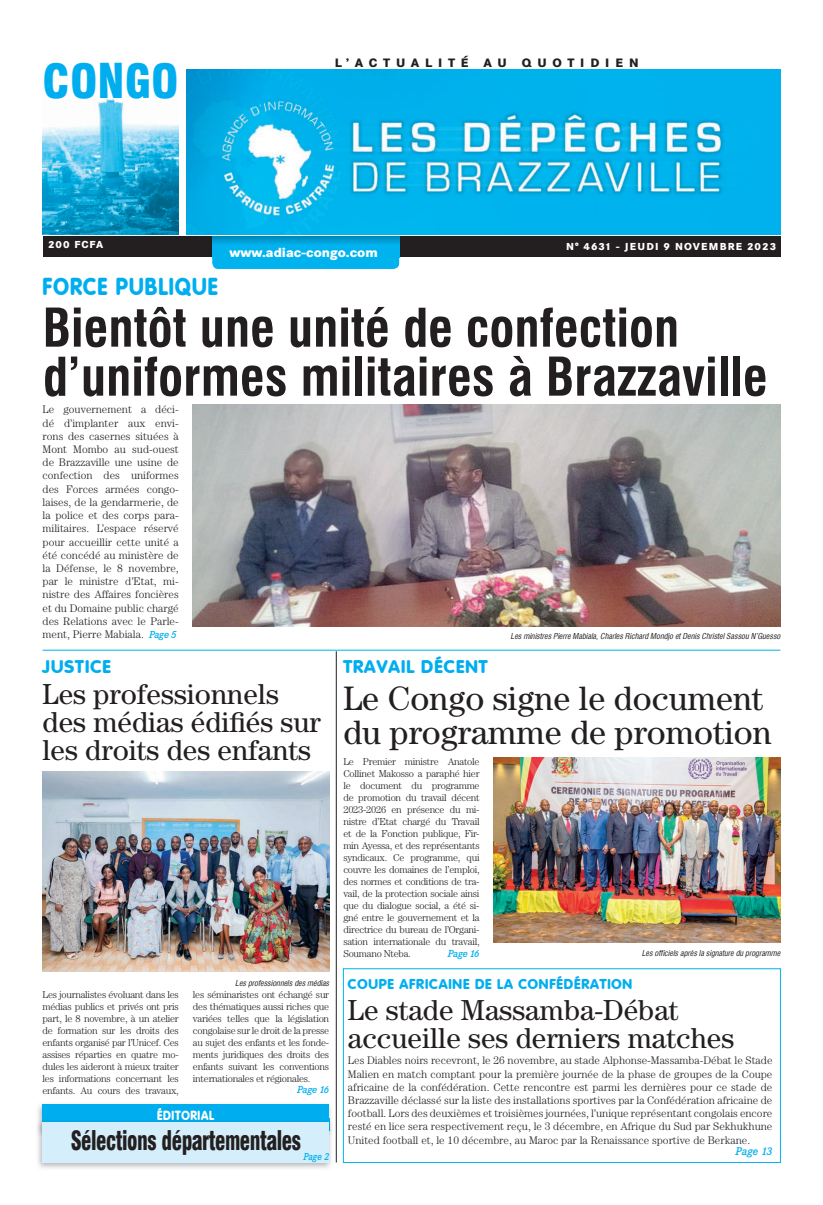
<style>
.page{position:relative;width:823px;height:1205px;background:#fff}
.page>*{position:absolute;margin:0;border:0;box-sizing:border-box;transform-origin:0 0}
.t1{font:700 52px/49px "Corporate Condensed";color:#231f20}
.t2{font:900 46px "Corporate Condensed";color:#00aeef}
.t3{font:34px/34px "Century";color:#231f20}
.t4{font:29px/28px "Century";color:#231f20}
.t5{font:900 26px "Corporate Condensed";letter-spacing:-.025em;color:#231f20;scale:.8 1}
.t6{font:800 24px "Corporate Rounded";letter-spacing:.06em;color:#00aeef;scale:.89 1}
.t7{font:800 18px "Corporate Rounded";letter-spacing:.06em;color:#00aeef}
.t8{font:800 14px "Corporate Rounded";letter-spacing:.06em;color:#00aeef}
.t9{font:800 13px "Corporate SBQ";color:#fff}
.t10{font:800 13px "Corporate Rounded";letter-spacing:.06em;color:#fff;scale:.89 1}
.t11{font:800 12px "Corporate SBQ";letter-spacing:.485em;color:#231f20}
.t12{font:300 11px/13.2px "Century";color:#231f20;text-align:justify}
.t13{font:italic 500 11px "Corporate EBQ";color:#00aeef}
.t14{font:300 10px/12px "Century";letter-spacing:-.025em;color:#231f20;text-align:justify}
.t15{font:800 10px "Corporate SBQ";letter-spacing:.1em;color:#fff}
.t16{font:italic 500 10px "Corporate EBQ";letter-spacing:-.025em;color:#00aeef}
.t17{font:italic 500 10px "Corporate EBQ";letter-spacing:-.025em;color:#00aeef;scale:.89 1}
.t18{font:italic 8px "Corporate Condensed";color:#231f20}
.s1{font-family:"Corporate EBQ";font-weight:500;font-style:italic;font-size:10px;color:#00aeef}
</style>
<div class="page">
<div style="left:342px;top:968px;width:438px;height:195px;border:1px solid #00b3ef"></div>
<img style="left:43px;top:98px;width:136px;height:137px">
<img style="left:186px;top:69px;width:594px;height:166px">
<div style="left:43px;top:236px;width:737px;height:21px;background:#231f20"></div>
<div style="left:212px;top:257px;width:187px;height:12px;background:#00b3ef"></div>
<svg style="left:212px;top:236px;width:187px;height:21px;background:#00a8e1"></svg>
<img style="left:38px;top:1104px;width:293px;height:64px">
<div style="left:43px;top:1105px;width:286px;height:25px;background:#00aeef"></div>
<img style="left:37px;top:1118px;width:295px;height:20px">
<img style="left:43px;top:1118px;width:286px;height:3px">
<div style="left:43px;top:1121px;width:286px;height:41px;background:#d4effb"></div>
<hr style="left:43px;top:650px;width:737px;height:1px;background:#00b3ef">
<img style="left:193px;top:405px;width:587px;height:221px">
<img style="left:493px;top:757px;width:287px;height:186px">
<img style="left:43px;top:772px;width:286px;height:200px">
<hr style="left:335px;top:651px;width:1px;height:511px;background:#231f20">
<h2 class="t2" style="left:43px;top:54px;width:137px">CONGO</h2>
<p class="t11" style="left:334px;top:55px;width:305px">L’ACTUALITÉ AU QUOTIDIEN</p>
<p class="t15" style="left:48px;top:238px;width:57px">200 FCFA</p>
<p class="t15" style="left:565px;top:240px;width:211px">N° 4631 - JEUDI 9 NOVEMBRE 2023</p>
<p class="t9" style="left:229px;top:245px;width:150px">www.adiac-congo.com</p>
<h3 class="t6" style="left:43px;top:272px;width:198px">FORCE PUBLIQUE</h3>
<h1 class="t1" style="left:43px;top:303px;width:726px">Bientôt une unité de confection d’uniformes militaires à Brazzaville</h1>
<p class="t12" style="left:43px;top:403px;width:138px">Le gouvernement a déci&shy;dé d’implanter aux envi&shy;rons des casernes situées à Mont Mombo au sud-ouest de Brazzaville une usine de confection des uniformes des Forces armées congo&shy;laises, de la gendarmerie, de la police et des corps para&shy;militaires. L’espace réservé pour accueillir cette unité a été concédé au ministère de la Défense, le 8 novembre, par le ministre d’Etat, mi&shy;nistre des Affaires foncières et du Domaine public chargé des Relations avec le Parle&shy;ment, Pierre Mabiala. <span class="s1">Page 5</span></p>
<p class="t18" style="left:510px;top:632px;width:271px">Les ministres Pierre Mabiala, Charles Richard Mondjo et Denis Christel Sassou N’Guesso</p>
<h3 class="t7" style="left:43px;top:656px;width:70px">JUSTICE</h3>
<h3 class="t4" style="left:43px;top:680px;width:279px">Les professionnels des médias édifiés sur les droits des enfants</h3>
<h3 class="t7" style="left:343px;top:656px;width:146px">TRAVAIL DÉCENT</h3>
<h3 class="t3" style="left:343px;top:681px;width:429px">Le Congo signe le document du programme de promotion</h3>
<p class="t14" style="left:343px;top:755px;width:138px">Le Premier ministre Anatole Collinet Makosso a paraphé hier le document du programme de promotion du travail décent 2023-2026 en présence du mi&shy;nistre d’Etat chargé du Travail et de la Fonction publique, Fir&shy;min Ayessa, et des représentants syndicaux. Ce programme, qui couvre les domaines de l’emploi, des normes et conditions de tra&shy;vail, de la protection sociale ainsi que du dialogue social, a été si&shy;gné entre le gouvernement et la directrice du bureau de l’Organi&shy;sation internationale du travail, Soumano Nteba.</p>
<p class="t16" style="left:447px;top:947px;width:33px">Page 16</p>
<p class="t18" style="left:641px;top:948px;width:140px">Les officiels après la signature du programme</p>
<p class="t18" style="left:235px;top:978px;width:95px">Les professionnels des médias</p>
<p class="t8" style="left:348px;top:975px;width:286px">COUPE AFRICAINE DE LA CONFÉDÉRATION</p>
<h3 class="t4" style="left:348px;top:995px;width:387px">Le stade Massamba-Débat accueille ses derniers matches</h3>
<p class="t14" style="left:43px;top:988px;width:138px">Les journalistes évoluant dans les médias publics et privés ont pris part, le 8 novembre, à un atelier de formation sur les droits des enfants organisé par l’Unicef. Ces assises réparties en quatre mo&shy;dules les aideront à mieux traiter les informations concernant les enfants. Au cours des travaux,</p>
<p class="t14" style="left:193px;top:988px;width:138px">les séminaristes ont échangé sur des thématiques aussi riches que variées telles que la législation congolaise sur le droit de la presse au sujet des enfants et les fonde&shy;ments juridiques des droits des enfants suivant les conventions internationales et régionales.</p>
<p class="t12" style="left:348px;top:1054px;width:426px">Les Diables noirs recevront, le 26 novembre, au stade Alphonse-Massamba-Débat le Stade Malien en match comptant pour la première journée de la phase de groupes de la Coupe africaine de la confédération. Cette rencontre est parmi les dernières pour ce stade de Brazzaville déclassé sur la liste des installations sportives par la Confédération africaine de football. Lors des deuxièmes et troisièmes journées, l’unique représentant congolais encore resté en lice sera respectivement reçu, le 3 décembre, en Afrique du Sud par Sekhukhune United football et, le 10 décembre, au Maroc par la Renaissance sportive de Berkane.</p>
<p class="t13" style="left:735px;top:1144px;width:38px">Page 13</p>
<p class="t16" style="left:297px;top:1083px;width:33px">Page 16</p>
<p class="t10" style="left:157px;top:1107px;width:66px">ÉDITORIAL</p>
<h3 class="t5" style="left:71px;top:1125px;width:289px">Sélections départementales</h3>
<p class="t17" style="left:303px;top:1151px;width:30px">Page 2</p>
</div>
